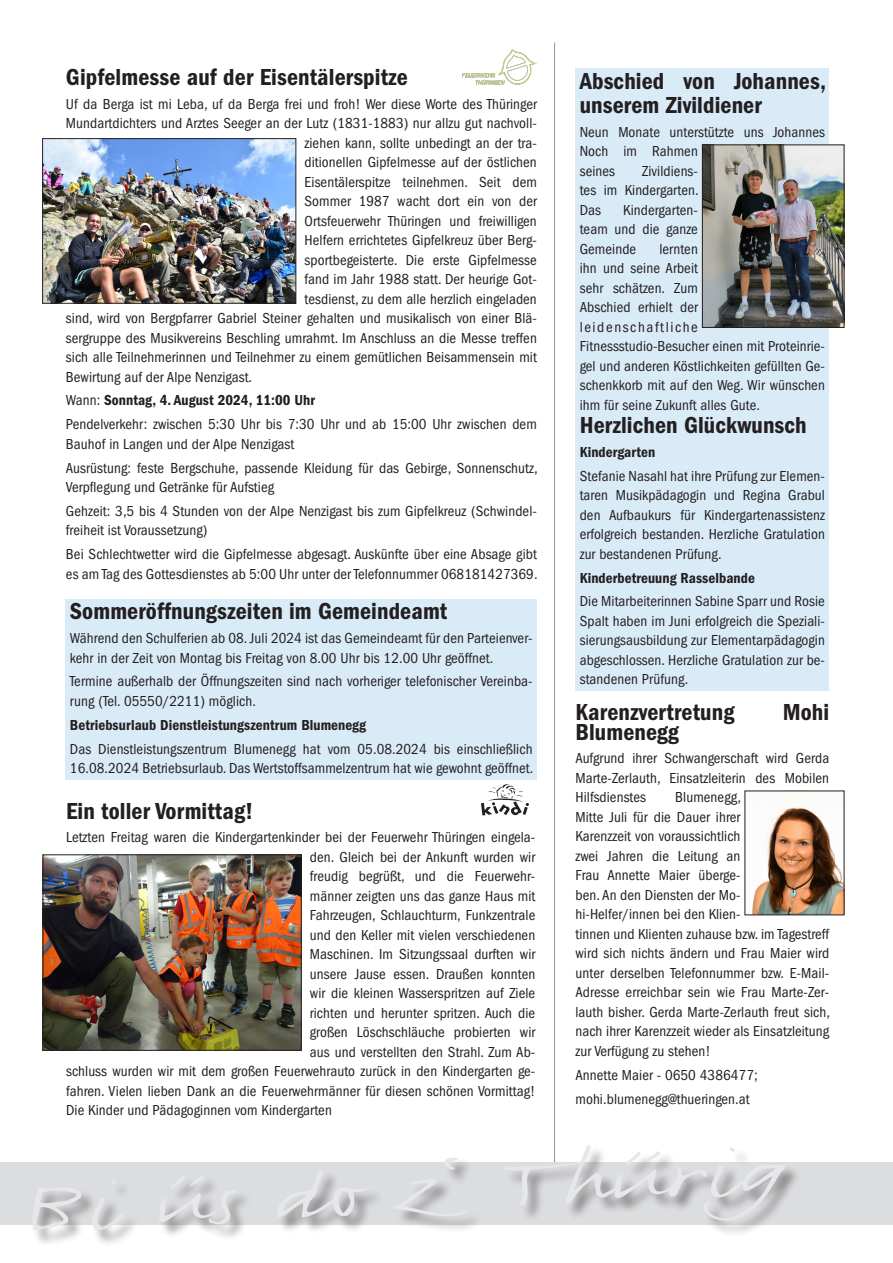
<style>
.page{position:relative;width:893px;height:1263px;background:#fff}
.page>*{position:absolute;margin:0;border:0;box-sizing:border-box;transform-origin:0 0}
.t1{font:78.45px "FF Justlefthand";color:#e6e7e9;scale:1.68 1}
.Titel_16pt{font:24px/24px "ITC Franklin Gothic Std Dm Cd";letter-spacing:.005em;color:#231f20}
.Titel_16pt-2{font:condensed 15px/19.5px "ITC Franklin Gothic Std";letter-spacing:.005em;color:#231f20}
.Titel_16pt-3{font:15px "ITC Franklin Gothic Std Dm Cd";letter-spacing:.005em;color:#231f20}
.s1{font-family:"ITC Franklin Gothic Std";font-stretch:condensed}
</style>
<div class="page">
<hr style="left:554px;top:43px;width:1px;height:1157px;background:#939598">
<div style="left:0;top:1162px;width:893px;height:63px;background:#dcdddf"></div>
<div style="left:31px;top:1145px;width:772px;height:103px;background:#231f20;opacity:.5"></div>
<div style="left:575px;top:68px;width:254px;height:623px;background:#daebf8"></div>
<img style="left:704px;top:147px;width:138px;height:179px">
<div style="left:702px;top:145px;width:142px;height:183px;border:1px solid #231f20"></div>
<img style="left:44px;top:140px;width:250px;height:161px">
<div style="left:42px;top:138px;width:254px;height:165px;border:1px solid #231f20"></div>
<img style="left:462px;top:49px;width:75px;height:36px">
<img style="left:45px;top:857px;width:254px;height:191px">
<div style="left:43px;top:855px;width:258px;height:195px;border:1px solid #231f20"></div>
<img style="left:752px;top:793px;width:90px;height:120px">
<div style="left:66px;top:599px;width:471px;height:180px;background:#daebf8"></div>
<img style="left:481px;top:784px;width:48px;height:31px">
<p class="Titel_16pt" style="left:66px;top:65px;width:343px">Gipfelmesse auf der Eisentälerspitze</p>
<p class="Titel_16pt-2" style="left:66px;top:94px;width:472px">Uf da Berga ist mi Leba, uf da Berga frei und froh! Wer diese Worte des Thüringer</p>
<p class="Titel_16pt-2" style="left:66px;top:114px;width:472px">Mundartdichters und Arztes Seeger an der Lutz (1831-1883) nur allzu gut nachvoll-</p>
<p class="Titel_16pt-2" style="left:305px;top:133px;width:234px">ziehen kann, sollte unbedingt an der tra-</p>
<p class="Titel_16pt-2" style="left:305px;top:153px;width:234px">ditionellen Gipfelmesse auf der östlichen</p>
<p class="Titel_16pt-2" style="left:305px;top:172px;width:234px">Eisentälerspitze teilnehmen. Seit dem</p>
<p class="Titel_16pt-2" style="left:305px;top:192px;width:234px">Sommer 1987 wacht dort ein von der</p>
<p class="Titel_16pt-2" style="left:305px;top:211px;width:234px">Ortsfeuerwehr Thüringen und freiwilligen</p>
<p class="Titel_16pt-2" style="left:305px;top:231px;width:234px">Helfern errichtetes Gipfelkreuz über Berg-</p>
<p class="Titel_16pt-2" style="left:305px;top:250px;width:234px">sportbegeisterte. Die erste Gipfelmesse</p>
<p class="Titel_16pt-2" style="left:305px;top:270px;width:234px">fand im Jahr 1988 statt. Der heurige Got-</p>
<p class="Titel_16pt-2" style="left:305px;top:289px;width:234px">tesdienst, zu dem alle herzlich eingeladen</p>
<p class="Titel_16pt-2" style="left:66px;top:309px;width:472px">sind, wird von Bergpfarrer Gabriel Steiner gehalten und musikalisch von einer Blä-</p>
<p class="Titel_16pt-2" style="left:66px;top:328px;width:472px">sergruppe des Musikvereins Beschling umrahmt. Im Anschluss an die Messe treffen</p>
<p class="Titel_16pt-2" style="left:66px;top:348px;width:472px">sich alle Teilnehmerinnen und Teilnehmer zu einem gemütlichen Beisammensein mit</p>
<p class="Titel_16pt-2" style="left:66px;top:367px;width:188px">Bewirtung auf der Alpe Nenzigast.</p>
<p class="Titel_16pt-3" style="left:66px;top:392px;width:251px"><span class="s1">Wann:</span> Sonntag, 4. August 2024, 11:00 Uhr</p>
<p class="Titel_16pt-2" style="left:66px;top:415px;width:472px">Pendelverkehr: zwischen 5:30 Uhr bis 7:30 Uhr und ab 15:00 Uhr zwischen dem<br>Bauhof in Langen und der Alpe Nenzigast</p>
<p class="Titel_16pt-2" style="left:66px;top:458px;width:473px">Ausrüstung: feste Bergschuhe, passende Kleidung für das Gebirge, Sonnenschutz,<br>Verpflegung und Getränke für Aufstieg</p>
<p class="Titel_16pt-2" style="left:66px;top:501px;width:472px">Gehzeit: 3,5 bis 4 Stunden von der Alpe Nenzigast bis zum Gipfelkreuz (Schwindel&shy;freiheit ist Voraussetzung)</p>
<p class="Titel_16pt-2" style="left:66px;top:544px;width:473px">Bei Schlechtwetter wird die Gipfelmesse abgesagt. Auskünfte über eine Absage gibt es am Tag des Gottesdienstes ab 5:00 Uhr unter der Telefonnummer 068181427369.</p>
<p class="Titel_16pt" style="left:70px;top:599px;width:379px">Sommeröffnungszeiten im Gemeindeamt</p>
<p class="Titel_16pt-2" style="left:70px;top:629px;width:464px">Während den Schulferien ab 08. Juli 2024 ist das Gemeindeamt für den Parteienver&shy;kehr in der Zeit von Montag bis Freitag von 8.00 Uhr bis 12.00 Uhr geöffnet.</p>
<p class="Titel_16pt-2" style="left:70px;top:672px;width:464px">Termine außerhalb der Öffnungszeiten sind nach vorheriger telefonischer Vereinba&shy;rung (Tel. 05550/2211) möglich.</p>
<p class="Titel_16pt-3" style="left:70px;top:716px;width:298px">Betriebsurlaub Dienstleistungszentrum Blumenegg</p>
<p class="Titel_16pt-2" style="left:70px;top:739px;width:465px">Das Dienstleistungszentrum Blumenegg hat vom 05.08.2024 bis einschließlich<br>16.08.2024 Betriebsurlaub. Das Wertstoffsammelzentrum hat wie gewohnt geöffnet.</p>
<p class="Titel_16pt" style="left:66px;top:799px;width:189px">Ein toller Vormittag!</p>
<p class="Titel_16pt-2" style="left:66px;top:828px;width:471px">Letzten Freitag waren die Kindergartenkinder bei der Feuerwehr Thüringen eingela-</p>
<p class="Titel_16pt-2" style="left:310px;top:847px;width:227px">den. Gleich bei der Ankunft wurden wir</p>
<p class="Titel_16pt-2" style="left:310px;top:867px;width:227px">freudig begrüßt, und die Feuerwehr-</p>
<p class="Titel_16pt-2" style="left:310px;top:886px;width:227px">männer zeigten uns das ganze Haus mit</p>
<p class="Titel_16pt-2" style="left:310px;top:906px;width:227px">Fahrzeugen, Schlauchturm, Funkzentrale</p>
<p class="Titel_16pt-2" style="left:310px;top:925px;width:227px">und den Keller mit vielen verschiedenen</p>
<p class="Titel_16pt-2" style="left:310px;top:945px;width:227px">Maschinen. Im Sitzungssaal durften wir</p>
<p class="Titel_16pt-2" style="left:310px;top:964px;width:227px">unsere Jause essen. Draußen konnten</p>
<p class="Titel_16pt-2" style="left:310px;top:984px;width:227px">wir die kleinen Wasserspritzen auf Ziele</p>
<p class="Titel_16pt-2" style="left:310px;top:1003px;width:227px">richten und herunter spritzen. Auch die</p>
<p class="Titel_16pt-2" style="left:310px;top:1023px;width:227px">großen Löschschläuche probierten wir</p>
<p class="Titel_16pt-2" style="left:310px;top:1042px;width:227px">aus und verstellten den Strahl. Zum Ab-</p>
<p class="Titel_16pt-2" style="left:66px;top:1062px;width:471px">schluss wurden wir mit dem großen Feuerwehrauto zurück in den Kindergarten ge-</p>
<p class="Titel_16pt-2" style="left:66px;top:1081px;width:471px">fahren. Vielen lieben Dank an die Feuerwehrmänner für diesen schönen Vormittag!</p>
<p class="Titel_16pt-2" style="left:66px;top:1101px;width:267px">Die Kinder und Pädagoginnen vom Kindergarten</p>
<p class="Titel_16pt" style="left:580px;top:69px;width:248px">Abschied von Johannes, unserem Zivildiener</p>
<p class="Titel_16pt-2" style="left:580px;top:122px;width:247px">Neun Monate unterstützte uns Johannes<br>Noch im Rahmen<br>seines</p>
<p class="Titel_16pt-2" style="left:580px;top:161px;width:120px;text-align:justify;text-indent:63px">Zivildiens&shy;tes im Kindergarten.<br>Das</p>
<p class="Titel_16pt-2" style="left:580px;top:200px;width:120px;text-align:justify;text-indent:43px">Kindergarten&shy;team und die ganze Gemeinde</p>
<p class="Titel_16pt-2" style="left:580px;top:239px;width:247px;text-indent:80px">lernten<br>ihn und seine Arbeit<br>sehr schätzen. Zum<br>Abschied erhielt der<br>leidenschaftliche<br>Fitnessstudio-Besucher einen mit Proteinrie&shy;gel und anderen Köstlichkeiten gefüllten Ge&shy;schenkkorb mit auf den Weg. Wir wünschen ihm für seine Zukunft alles Gute.</p>
<p class="Titel_16pt" style="left:580px;top:413px;width:228px">Herzlichen Glückwunsch</p>
<p class="Titel_16pt-3" style="left:580px;top:444px;width:77px">Kindergarten</p>
<p class="Titel_16pt-2" style="left:580px;top:466px;width:247px;text-align:justify">Stefanie Nasahl hat ihre Prüfung zur Elemen&shy;taren Musikpädagogin und Regina Grabul den Aufbaukurs für Kindergartenassistenz erfolgreich bestanden. Herzliche Gratulation zur bestandenen Prüfung.</p>
<p class="Titel_16pt-3" style="left:580px;top:569px;width:177px">Kinderbetreuung Rasselbande</p>
<p class="Titel_16pt-2" style="left:580px;top:592px;width:247px;text-align:justify">Die Mitarbeiterinnen Sabine Sparr und Rosie Spalt haben im Juni erfolgreich die Speziali&shy;sierungsausbildung zur Elementarpädagogin abgeschlossen. Herzliche Gratulation zur be&shy;standenen Prüfung.</p>
<p class="Titel_16pt" style="left:575px;top:700px;width:160px">Karenzvertretung</p>
<p class="Titel_16pt" style="left:783px;top:700px;width:48px">Mohi</p>
<p class="Titel_16pt" style="left:575px;top:720px;width:105px">Blumenegg</p>
<p class="Titel_16pt-2" style="left:575px;top:749px;width:255px;text-align:justify">Aufgrund ihrer Schwangerschaft wird Gerda Marte-Zerlauth, Einsatzleiterin des Mobilen Hilfsdienstes</p>
<p class="Titel_16pt-2" style="left:575px;top:788px;width:256px;text-indent:100px">Blumenegg,<br>Mitte Juli für die Dauer ihrer<br>Karenzzeit von voraussichtlich<br>zwei Jahren die Leitung an<br>Frau Annette Maier überge-<br>ben. An den Diensten der Mo-<br>hi-Helfer/innen bei den Klien-<br>tinnen und Klienten zuhause bzw. im Tagestreff wird sich nichts ändern und Frau Maier wird unter derselben Telefonnummer bzw. E-Mail-Adresse erreichbar sein wie Frau Marte-Zer&shy;lauth bisher. Gerda Marte-Zerlauth freut sich, nach ihrer Karenzzeit wieder als Einsatzleitung zur Verfügung zu stehen!</p>
<p class="Titel_16pt-2" style="left:575px;top:1065px;width:184px">Annette Maier - 0650 4386477;</p>
<p class="Titel_16pt-2" style="left:575px;top:1089px;width:176px">mohi.blumenegg@thueringen.at</p>
<h1 class="t1" style="left:21px;top:1161px;width:456px;rotate:-3deg">Bi üs do z‘ Thürig</h1>
</div>
